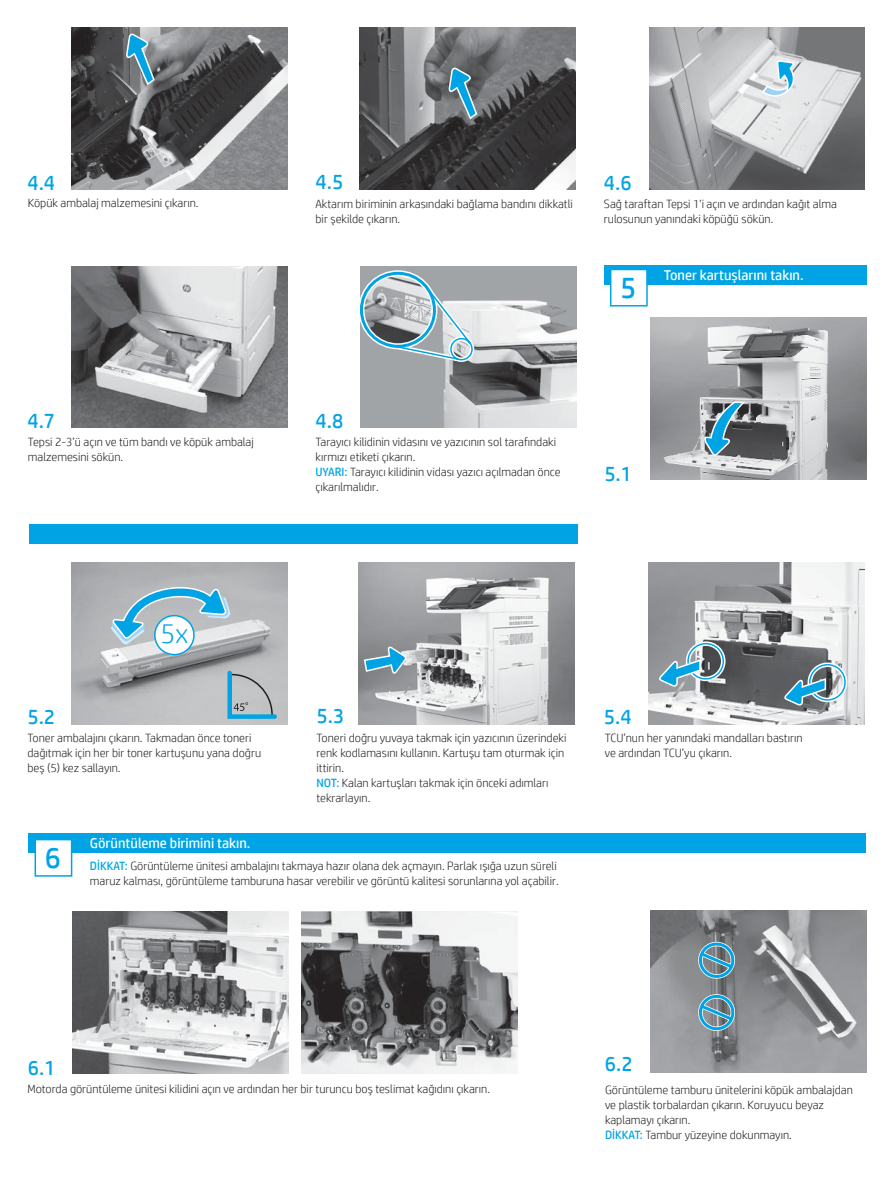
<style>
.page{position:relative;width:893px;height:1188px;background:#fff}
.page>*{position:absolute;margin:0;border:0;box-sizing:border-box;transform-origin:0 0}
.t1{font:30px "HP Simplified";color:#00a4e4}
.t2{font:21px "HP Simplified";color:#00a4e4}
.t3{font:14.25px "HP Simplified";color:#fff}
.t4{font:300 12px/15px "HP Simplified";color:#231f20}
.s1{font-weight:400;color:#00a4e4}
</style>
<div class="page">
<img style="left:360px;top:266px;width:216px;height:162px">
<img style="left:361px;top:273px;width:74px;height:73px;border-radius:36px">
<div style="left:358px;top:270px;width:80px;height:79px;border:6px solid #fff;border-radius:50%"></div>
<svg style="left:381px;top:283px;width:99px;height:81px;background:#b2bcc1"></svg>
<div style="left:360px;top:272px;width:76px;height:76px;border:3px solid #00a4e4;border-radius:50%"></div>
<img style="left:71px;top:28px;width:216px;height:161px">
<svg style="left:126px;top:34px;width:30px;height:52px;background:#6c9caf"></svg>
<img style="left:360px;top:28px;width:216px;height:161px">
<svg style="left:448px;top:68px;width:30px;height:52px;background:#5c8b9f"></svg>
<img style="left:649px;top:28px;width:216px;height:161px">
<svg style="left:761px;top:61px;width:39px;height:39px;background:#bfdbe6"></svg>
<img style="left:71px;top:266px;width:216px;height:162px">
<img style="left:650px;top:317px;width:216px;height:162px">
<svg style="left:704px;top:400px;width:42px;height:56px;background:#5d8595"></svg>
<img style="left:359px;top:562px;width:216px;height:162px">
<svg style="left:363px;top:646px;width:45px;height:30px"></svg>
<img style="left:649px;top:562px;width:216px;height:162px">
<svg style="left:657px;top:639px;width:193px;height:67px;background:#829098"></svg>
<img style="left:73px;top:912px;width:216px;height:161px">
<img style="left:301px;top:912px;width:216px;height:161px">
<img style="left:650px;top:911px;width:216px;height:161px">
<svg style="left:692px;top:936px;width:46px;height:101px;background:#75929e"></svg>
<img style="left:71px;top:562px;width:216px;height:162px">
<svg style="left:225px;top:669px;width:54px;height:52px;background:#9db6c2"></svg>
<div style="left:604px;top:265px;width:262px;height:20px;background:#00a4e4"></div>
<div style="left:610px;top:269px;width:38px;height:38px;background:#fff;border:2px solid #00a4e4"></div>
<div style="left:29px;top:834px;width:837px;height:19px;background:#00a4e4"></div>
<div style="left:35px;top:839px;width:37px;height:38px;background:#fff;border:2px solid #00a4e4"></div>
<div style="left:29px;top:525px;width:548px;height:19px;background:#00a4e4"></div>
<svg style="left:110px;top:581px;width:121px;height:76px"></svg>
<h2 class="t2" style="left:27px;top:169px;width:29px">4.4</h2>
<h2 class="t2" style="left:316px;top:168px;width:29px">4.5</h2>
<h2 class="t2" style="left:604px;top:169px;width:29px">4.6</h2>
<p class="t4" style="left:28px;top:195px;width:172px">Köpük ambalaj malzemesini çıkarın.</p>
<p class="t4" style="left:316px;top:196px;width:259px">Aktarım biriminin arkasındaki bağlama bandını dikkatli bir şekilde çıkarın.</p>
<p class="t4" style="left:604px;top:196px;width:235px">Sağ taraftan Tepsi 1'i açın ve ardından kağıt alma rulosunun yanındaki köpüğü sökün.</p>
<h1 class="t1" style="left:620px;top:268px;width:18px">5</h1>
<p class="t3" style="left:664px;top:266px;width:141px">Toner kartuşlarını takın.</p>
<h2 class="t2" style="left:27px;top:407px;width:29px">4.7</h2>
<h2 class="t2" style="left:316px;top:407px;width:29px">4.8</h2>
<p class="t4" style="left:28px;top:434px;width:227px">Tepsi 2-3’ü açın ve tüm bandı ve köpük ambalaj malzemesini sökün.</p>
<p class="t4" style="left:316px;top:434px;width:247px">Tarayıcı kilidinin vidasını ve yazıcının sol tarafındaki kırmızı etiketi çıkarın.<br><span class="s1">UYARI:</span> Tarayıcı kilidinin vidası yazıcı açılmadan önce çıkarılmalıdır.</p>
<h2 class="t2" style="left:604px;top:460px;width:29px">5.1</h2>
<h2 class="t2" style="left:27px;top:703px;width:29px">5.2</h2>
<p class="t4" style="left:27px;top:730px;width:235px">Toner ambalajını çıkarın. Takmadan önce toneri dağıtmak için her bir toner kartuşunu yana doğru beş (5) kez sallayın.</p>
<h2 class="t2" style="left:316px;top:702px;width:29px">5.3</h2>
<h2 class="t2" style="left:604px;top:703px;width:29px">5.4</h2>
<p class="t4" style="left:316px;top:730px;width:251px">Toneri doğru yuvaya takmak için yazıcının üzerindeki renk kodlamasını kullanın. Kartuşu tam oturmak için ittirin.<br><span class="s1">NOT:</span> Kalan kartuşları takmak için önceki adımları tekrarlayın.</p>
<p class="t4" style="left:605px;top:730px;width:199px">TCU’nun her yanındaki mandalları bastırın ve ardından TCU’yu çıkarın.</p>
<h1 class="t1" style="left:45px;top:838px;width:18px">6</h1>
<p class="t3" style="left:90px;top:834px;width:162px">Görüntüleme birimini takın.</p>
<p class="t4" style="left:90px;top:858px;width:470px"><span class="s1">DİKKAT:</span> Görüntüleme ünitesi ambalajını takmaya hazır olana dek açmayın. Parlak ışığa uzun süreli maruz kalması, görüntüleme tamburuna hasar verebilir ve görüntü kalitesi sorunlarına yol açabilir.</p>
<h2 class="t2" style="left:28px;top:1054px;width:29px">6.1</h2>
<h2 class="t2" style="left:605px;top:1050px;width:29px">6.2</h2>
<p class="t4" style="left:28px;top:1081px;width:464px">Motorda görüntüleme ünitesi kilidini açın ve ardından her bir turuncu boş teslimat kağıdını çıkarın.</p>
<p class="t4" style="left:605px;top:1082px;width:249px">Görüntüleme tamburu ünitelerini köpük ambalajdan ve plastik torbalardan çıkarın. Koruyucu beyaz kaplamayı çıkarın.<br><span class="s1">DİKKAT:</span> Tambur yüzeyine dokunmayın.</p>
</div>
